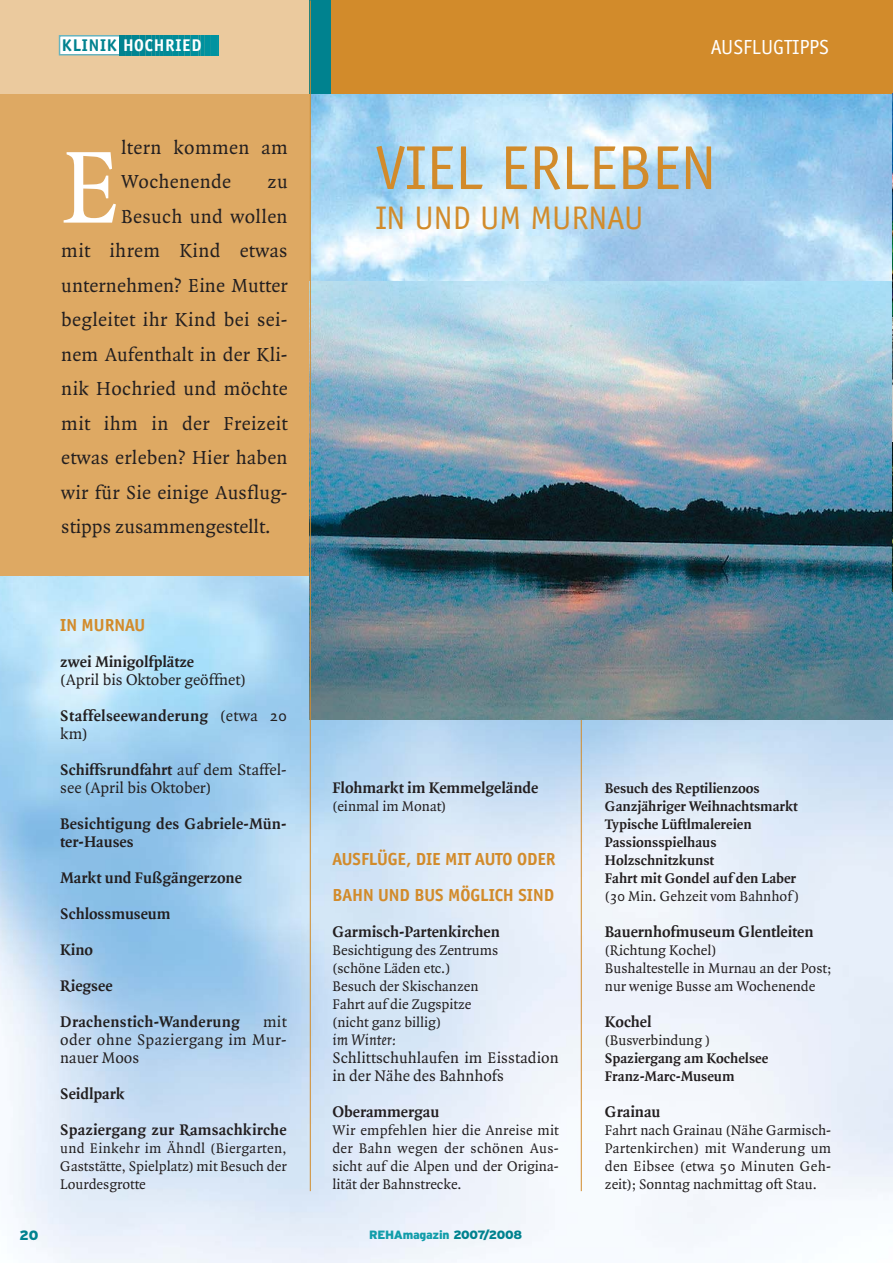
<style>
.page{position:relative;width:893px;height:1263px;background:#fff}
.page>*{position:absolute;margin:0;border:0;box-sizing:border-box;transform-origin:0 0}
.t1{font:109.8px "Quadraat";color:#fff}
.t2{font:63.9px "Officina Sans";color:#d28b2b}
.t3{font:33.6px "Officina Sans";color:#d28b2b}
.t4{font:21px "Officina Sans";color:#fff}
.t5{font:20.25px/34.5px "Quadraat";letter-spacing:.02em;color:#231f20}
.t6{font:20.25px "Quadraat";color:#231f20}
.t7{font:700 18px/36px "Officina Sans";color:#d28b2b}
.t8{font:700 17.55px "Officina Sans";letter-spacing:.05em;color:#fff}
.t9{font:700 16.5px/36px "Quadraat";color:#231f20}
.t10{font:16.5px/18px "Quadraat";color:#231f20}
.t11{font:italic 16.5px "Quadraat";color:#231f20}
.t12{font:15px/18px "Quadraat";color:#231f20;text-align:justify}
.t13{font:700 15px/18px "Quadraat";color:#231f20}
.t14{font:900 13.5px "Interstate";color:#00828f}
.t15{font:900 12px "Interstate";letter-spacing:-.02em;color:#119daa}
.s1{color:#00828f}
.s2{font-weight:700}
</style>
<div class="page">
<img style="left:0;top:0;width:893px;height:1263px">
<p class="t8" style="left:62px;top:38px;width:141px"><span class="s1">KLINIK</span> HOCHRIED</p>
<h3 class="t4" style="left:711px;top:39px;width:120px">AUSFLUGTIPPS</h3>
<h3 class="t5" style="left:121px;top:131px;width:168px">ltern kommen am<br>Wochenende</h3>
<h1 class="t1" style="left:61px;top:144px;width:61px">E</h1>
<h3 class="t5" style="left:267px;top:166px;width:22px">zu</h3>
<h3 class="t5" style="left:121px;top:200px;width:168px">Besuch und wollen</h3>
<h3 class="t5" style="left:61px;top:235px;width:228px">mit ihrem Kind etwas</h3>
<h3 class="t5" style="left:61px;top:269px;width:228px">unternehmen? Eine Mutter</h3>
<h3 class="t5" style="left:61px;top:304px;width:228px">begleitet ihr Kind bei sei-</h3>
<h3 class="t5" style="left:61px;top:338px;width:228px">nem Aufenthalt in der Kli-</h3>
<h3 class="t5" style="left:61px;top:373px;width:228px">nik Hochried und möchte</h3>
<h3 class="t5" style="left:61px;top:407px;width:228px">mit ihm in der Freizeit</h3>
<h3 class="t5" style="left:61px;top:442px;width:228px">etwas erleben? Hier haben</h3>
<h3 class="t5" style="left:61px;top:476px;width:228px">wir für Sie einige Ausflug-</h3>
<h3 class="t6" style="left:61px;top:519px;width:211px">stipps zusammengestellt.</h3>
<p class="t7" style="left:60px;top:608px;width:86px">IN MURNAU</p>
<p class="t9" style="left:60px;top:644px;width:135px">zwei Minigolfplätze</p>
<p class="t10" style="left:60px;top:662px;width:228px;line-height:36px">(April bis Oktober geöffnet)<br><span class="s2">Staffelseewanderung</span> (etwa 20</p>
<p class="t10" style="left:60px;top:716px;width:228px;line-height:36px">km)<br><span class="s2">Schiffsrundfahrt</span> auf dem Staffel-</p>
<p class="t10" style="left:60px;top:779px;width:152px">see (April bis Oktober)</p>
<p class="t9" style="left:60px;top:815px;width:228px;line-height:18px">Besichtigung des Gabriele-Mün&shy;ter-Hauses</p>
<p class="t9" style="left:60px;top:860px;width:183px">Markt und Fußgängerzone<br>Schlossmuseum<br>Kino<br>Riegsee<br>Drachenstich-Wanderung</p>
<p class="t10" style="left:60px;top:1013px;width:228px;text-align:justify;text-indent:203px">mit oder ohne Spaziergang im Mur&shy;nauer Moos</p>
<p class="t9" style="left:60px;top:1076px;width:228px">Seidlpark<br>Spaziergang zur Ramsachkirche</p>
<p class="t12" style="left:60px;top:1140px;width:228px">und Einkehr im Ähndl (Biergarten, Gaststätte, Spielplatz) mit Besuch der Lourdesgrotte</p>
<h2 class="t2" style="left:376px;top:143px;width:342px">VIEL ERLEBEN</h2>
<h3 class="t3" style="left:376px;top:205px;width:269px">IN UND UM MURNAU</h3>
<p class="t9" style="left:332px;top:770px;width:207px">Flohmarkt im Kemmelgelände</p>
<p class="t12" style="left:332px;top:798px;width:115px">(einmal im Monat)</p>
<p class="t7" style="left:332px;top:842px;width:225px">AUSFLÜGE, DIE MIT AUTO ODER<br>BAHN UND BUS MÖGLICH SIND</p>
<p class="t9" style="left:332px;top:914px;width:169px">Garmisch-Partenkirchen</p>
<p class="t12" style="left:332px;top:942px;width:167px;text-align:left">Besichtigung des Zentrums (schöne Läden etc.)<br>Besuch der Skischanzen<br>Fahrt auf die Zugspitze (nicht ganz billig)</p>
<p class="t11" style="left:332px;top:1033px;width:65px">im Winter:</p>
<p class="t10" style="left:332px;top:1049px;width:228px">Schlittschuhlaufen im Eisstadion in der Nähe des Bahnhofs</p>
<p class="t9" style="left:332px;top:1094px;width:108px">Oberammergau</p>
<p class="t12" style="left:332px;top:1122px;width:228px">Wir empfehlen hier die Anreise mit der Bahn wegen der schönen Aus&shy;sicht auf die Alpen und der Origina&shy;lität der Bahnstrecke.</p>
<p class="t13" style="left:605px;top:780px;width:194px">Besuch des Reptilienzoos<br>Ganzjähriger Weihnachtsmarkt<br>Typische Lüftlmalereien<br>Passionsspielhaus<br>Holzschnitzkunst<br>Fahrt mit Gondel auf den Laber</p>
<p class="t12" style="left:605px;top:888px;width:196px">(30 Min. Gehzeit vom Bahnhof )</p>
<p class="t9" style="left:605px;top:914px;width:210px">Bauernhofmuseum Glentleiten</p>
<p class="t12" style="left:605px;top:942px;width:228px;text-align:left">(Richtung Kochel)<br>Bushaltestelle in Murnau an der Post; nur wenige Busse am Wochenende</p>
<p class="t9" style="left:605px;top:1004px;width:48px">Kochel</p>
<p class="t12" style="left:605px;top:1032px;width:107px">(Busverbindung )</p>
<p class="t13" style="left:605px;top:1050px;width:165px">Spaziergang am Kochelsee<br>Franz-Marc-Museum</p>
<p class="t9" style="left:605px;top:1094px;width:57px">Grainau</p>
<p class="t12" style="left:605px;top:1122px;width:228px">Fahrt nach Grainau (Nähe Garmisch-Partenkirchen) mit Wanderung um den Eibsee (etwa 50 Minuten Geh&shy;zeit); Sonntag nachmittag oft Stau.</p>
<p class="t14" style="left:20px;top:1230px;width:20px">20</p>
<p class="t15" style="left:369px;top:1230px;width:155px">REHAmagazin <span class="s1">2007/2008</span></p>
</div>
